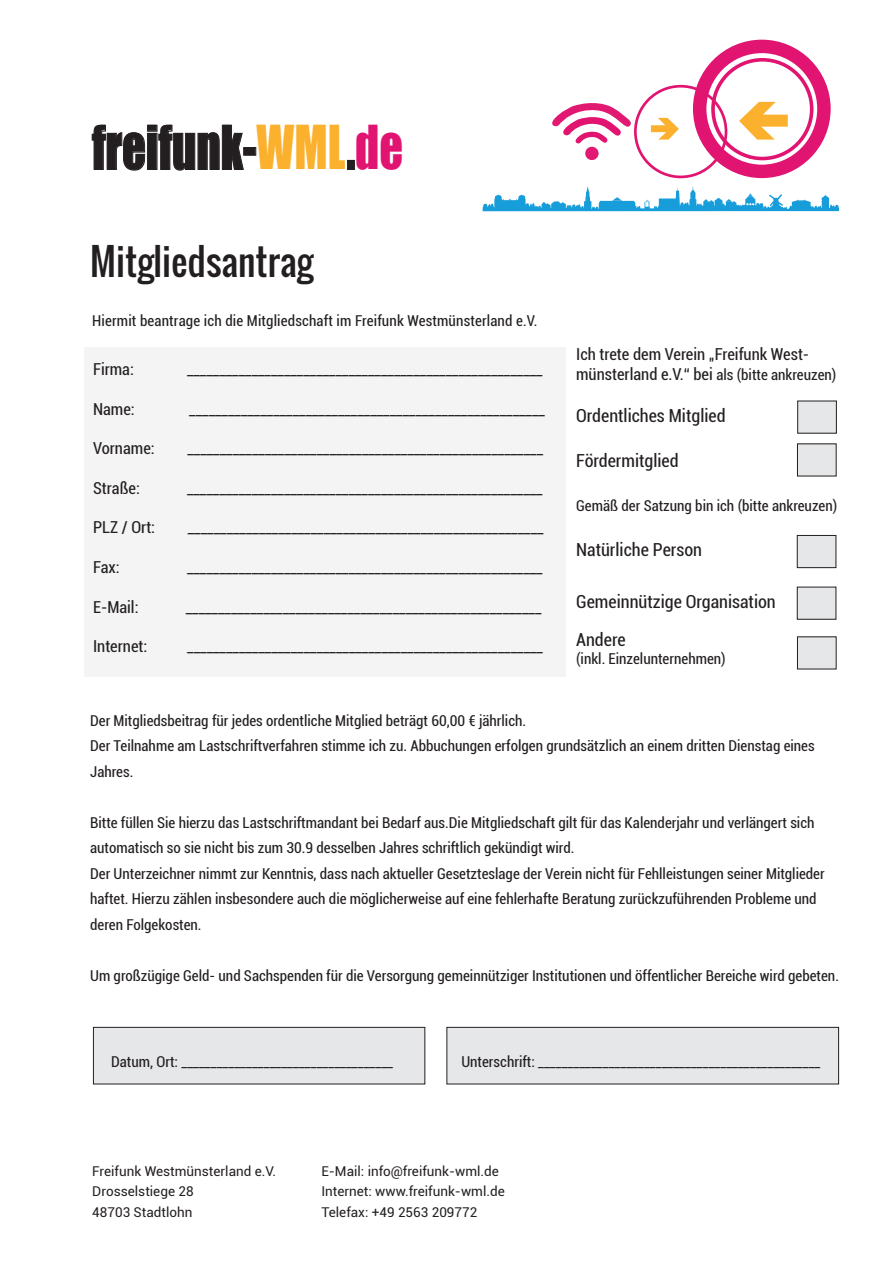
<style>
.page{position:relative;width:893px;height:1263px;background:#fff}
.page>*{position:absolute;margin:0;border:0;box-sizing:border-box;transform-origin:0 0}
.t1{font:55.65px "Impact";color:#231f20;scale:.84 1}
.t2{font:36px "Oswald";color:#231f20}
.t3{font:condensed 18px "Roboto";color:#231f20}
.t4{font:condensed 16.5px/19.8px "Roboto";color:#231f20}
.t5{font:condensed 15px/25.5px "Roboto";color:#231f20}
.t6{font:13.5px "Roboto";color:#231f20}
.s1{color:#fbb12e}
.s2{color:#e11571}
.s3{font-size:15px}
</style>
<div class="page">
<svg style="left:552px;top:40px;width:279px;height:138px"></svg>
<div style="left:585px;top:147px;width:14px;height:13px;background:#e11972;border-radius:50%"></div>
<svg style="left:483px;top:186px;width:356px;height:25px"></svg>
<svg style="left:91px;top:124px;width:153px;height:47px"></svg>
<div style="left:243px;top:147px;width:13px;height:9px;border:1px solid #231f20"></div>
<div style="left:347px;top:160px;width:8px;height:10px;border:1px solid #231f20"></div>
<div style="left:84px;top:348px;width:481px;height:329px;background:#f4f4f4"></div>
<div style="left:798px;top:401px;width:38px;height:32px;background:#e6e7e9"></div>
<div style="left:797px;top:401px;width:40px;height:33px;border:1px solid #231f20"></div>
<div style="left:797px;top:444px;width:39px;height:32px;background:#e6e7e9"></div>
<div style="left:797px;top:535px;width:39px;height:33px;background:#e6e7e9"></div>
<div style="left:797px;top:535px;width:39px;height:33px;border:1px solid #231f20"></div>
<div style="left:93px;top:1027px;width:332px;height:57px;background:#e6e7e9"></div>
<div style="left:93px;top:1027px;width:332px;height:57px;border:1px solid #231f20"></div>
<div style="left:447px;top:1027px;width:392px;height:57px;background:#e6e7e9"></div>
<div style="left:446px;top:1027px;width:393px;height:57px;border:1px solid #231f20"></div>
<div style="left:797px;top:587px;width:39px;height:32px;background:#e6e7e9"></div>
<div style="left:797px;top:587px;width:39px;height:33px;border:1px solid #231f20"></div>
<div style="left:797px;top:637px;width:39px;height:32px;background:#e6e7e9"></div>
<h1 class="t1" style="left:92px;top:104px;width:372px">freifunk-<span class="s1">WML</span>.<span class="s2">de</span></h1>
<p class="t2" style="left:90px;top:234px;width:225px">Mitgliedsantrag</p>
<p class="t5" style="left:92px;top:307px;width:447px">Hiermit beantrage ich die Mitgliedschaft im Freifunk Westmünsterland e.V.</p>
<p class="t4" style="left:93px;top:359px;width:42px">Firma:</p>
<p class="t4" style="left:93px;top:398px;width:43px">Name:</p>
<p class="t4" style="left:93px;top:438px;width:63px">Vorname:</p>
<p class="t4" style="left:93px;top:477px;width:48px">Straße:</p>
<p class="t4" style="left:187px;top:359px;width:357px">_______________________________________________________</p>
<p class="t4" style="left:189px;top:398px;width:357px">_______________________________________________________</p>
<p class="t4" style="left:187px;top:438px;width:357px">_______________________________________________________</p>
<p class="t4" style="left:187px;top:477px;width:357px">_______________________________________________________</p>
<p class="t4" style="left:93px;top:517px;width:64px">PLZ / Ort:</p>
<p class="t4" style="left:188px;top:517px;width:357px">_______________________________________________________</p>
<p class="t4" style="left:93px;top:557px;width:28px">Fax:</p>
<p class="t4" style="left:187px;top:557px;width:357px">_______________________________________________________</p>
<p class="t4" style="left:93px;top:596px;width:47px">E-Mail:</p>
<p class="t4" style="left:186px;top:596px;width:357px">_______________________________________________________</p>
<p class="t4" style="left:93px;top:636px;width:56px">Internet:</p>
<p class="t4" style="left:187px;top:636px;width:357px">_______________________________________________________</p>
<p class="t4" style="left:576px;top:344px;width:262px">Ich trete dem Verein „Freifunk West&shy;münsterland e.V.“ bei <span class="s3">als (bitte ankreuzen)</span></p>
<p class="t3" style="left:576px;top:403px;width:151px">Ordentliches Mitglied</p>
<p class="t3" style="left:576px;top:448px;width:104px">Fördermitglied</p>
<p class="t5" style="left:576px;top:492px;width:262px">Gemäß der Satzung bin ich (bitte ankreuzen)</p>
<p class="t3" style="left:576px;top:537px;width:127px">Natürliche Person</p>
<p class="t3" style="left:576px;top:589px;width:201px">Gemeinnützige Organisation</p>
<p class="t3" style="left:576px;top:627px;width:51px">Andere</p>
<p class="t5" style="left:576px;top:646px;width:151px">(inkl. Einzelunternehmen)</p>
<p class="t5" style="left:90px;top:707px;width:437px">Der Mitgliedsbeitrag für jedes ordentliche Mitglied beträgt 60,00 € jährlich.</p>
<p class="t5" style="left:90px;top:732px;width:726px">Der Teilnahme am Lastschriftverfahren stimme ich zu. Abbuchungen erfolgen grundsätzlich an einem dritten Dienstag eines</p>
<p class="t5" style="left:90px;top:758px;width:45px">Jahres.</p>
<p class="t5" style="left:90px;top:809px;width:726px">Bitte füllen Sie hierzu das Lastschriftmandant bei Bedarf aus.Die Mitgliedschaft gilt für das Kalenderjahr und verlängert sich automatisch so sie nicht bis zum 30.9 desselben Jahres schriftlich gekündigt wird.</p>
<p class="t5" style="left:90px;top:860px;width:736px">Der Unterzeichner nimmt zur Kenntnis, dass nach aktueller Gesetzteslage der Verein nicht für Fehlleistungen seiner Mitglieder haftet. Hierzu zählen insbesondere auch die möglicherweise auf eine fehlerhafte Beratung zurückzuführenden Probleme und deren Folgekosten.</p>
<p class="t5" style="left:90px;top:962px;width:750px">Um großzügige Geld- und Sachspenden für die Versorgung gemeinnütziger Institutionen und öffentlicher Bereiche wird gebeten.</p>
<p class="t5" style="left:111px;top:1048px;width:284px">Datum, Ort: ____________________________________</p>
<p class="t5" style="left:461px;top:1048px;width:361px">Unterschrift: ________________________________________________</p>
<p class="t6" style="left:92px;top:1162px;width:185px">Freifunk Westmünsterland e.V.</p>
<p class="t6" style="left:92px;top:1181px;width:103px">Drosselstiege 28</p>
<p class="t6" style="left:92px;top:1203px;width:102px">48703 Stadtlohn</p>
<p class="t6" style="left:321px;top:1162px;width:179px">E-Mail: info@freifunk-wml.de</p>
<p class="t6" style="left:321px;top:1181px;width:185px">Internet: www.freifunk-wml.de</p>
<p class="t6" style="left:321px;top:1203px;width:157px">Telefax: +49 2563 209772</p>
</div>
